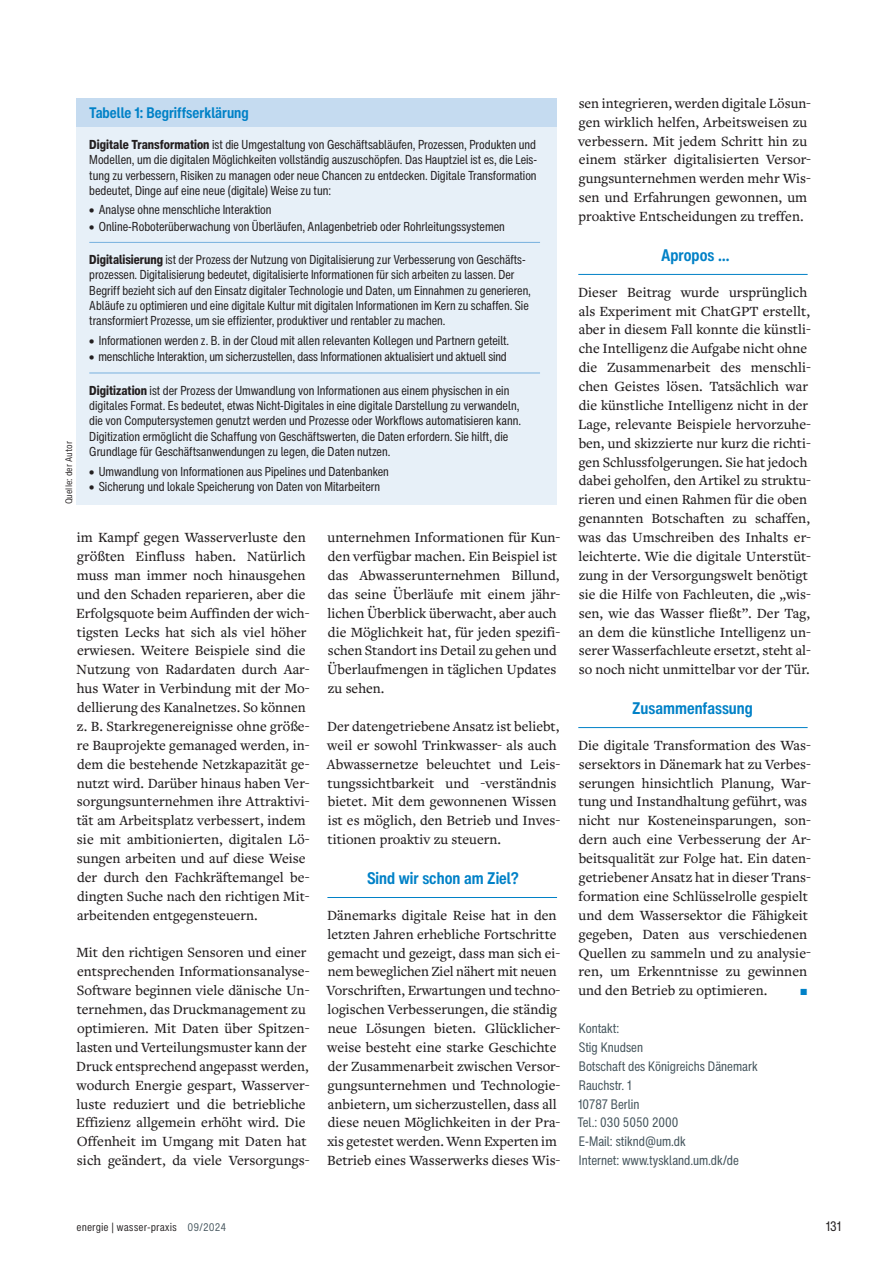
<style>
.page{position:relative;width:893px;height:1263px;background:#fff}
.page>*{position:absolute;margin:0;border:0;box-sizing:border-box;transform-origin:0 0}
.t1{font:700 condensed 16.5px "Helvetica Now Text";color:#0081c7}
.t2{font:700 condensed 15px "Helvetica Now Text";color:#0081c7}
.t3{font:500 14.7px/18.9px "Freight Text Pro";color:#231f20}
.t4{font:500 14.7px "Freight Text Pro";color:#0081c7}
.t5{font:condensed 13.5px/18.9px "Helvetica Now Text";color:#45555d}
.t6{font:condensed 13.5px "Helvetica Now Text";color:#231f20}
.t7{font:condensed 12.75px/15.3px "Helvetica Now Text";color:#231f20}
.t8{font:condensed 10.5px "Helvetica Now Micro";color:#231f20}
.t9{font:condensed 9px "Helvetica Now Micro";color:#231f20}
.s1{font-weight:800}
.s2{font-weight:900}
.s3{color:#45555d}
</style>
<div class="page">
<hr style="left:327px;top:897px;width:230px;height:1px;background:#0081c7">
<hr style="left:578px;top:274px;width:230px;height:1px;background:#0081c7">
<hr style="left:578px;top:727px;width:230px;height:1px;background:#0081c7">
<div style="left:77px;top:98px;width:480px;height:29px;background:#c5dbf0"></div>
<div style="left:77px;top:127px;width:480px;height:377px;background:#e7f0f8"></div>
<hr style="left:89px;top:242px;width:451px;height:1px;background:#77b0de">
<hr style="left:89px;top:373px;width:451px;height:1px;background:#77b0de">
<p class="t9" style="left:63px;top:504px;width:64px;rotate:-90deg">Quelle: der Autor</p>
<p class="t2" style="left:89px;top:102px;width:161px">Tabelle 1: Begriffserklärung</p>
<p class="t7" style="left:89px;top:137px;width:449px;text-align:justify"><span class="s1">Digitale Transformation</span> ist die Umgestaltung von Geschäftsabläufen, Prozessen, Produkten und Modellen, um die digitalen Möglichkeiten vollständig auszuschöpfen. Das Hauptziel ist es, die Leis&shy;tung zu verbessern, Risiken zu managen oder neue Chancen zu entdecken. Digitale Transformation bedeutet, Dinge auf eine neue (digitale) Weise zu tun:</p>
<p class="t7" style="left:89px;top:202px;width:184px"><span class="s2">•</span> Analyse ohne menschliche Interaktion</p>
<p class="t7" style="left:89px;top:218px;width:417px"><span class="s2">•</span> Online-Roboterüberwachung von Überläufen, Anlagenbetrieb oder Rohrleitungssystemen</p>
<p class="t7" style="left:89px;top:252px;width:443px"><span class="s1">Digitalisierung</span> ist der Prozess der Nutzung von Digitalisierung zur Verbesserung von Geschäfts&shy;prozessen. Digitalisierung bedeutet, digitalisierte Informationen für sich arbeiten zu lassen. Der Begriff bezieht sich auf den Einsatz digitaler Technologie und Daten, um Einnahmen zu generieren, Abläufe zu optimieren und eine digitale Kultur mit digitalen Informationen im Kern zu schaffen. Sie transformiert Prozesse, um sie effizienter, produktiver und rentabler zu machen.</p>
<p class="t7" style="left:89px;top:333px;width:421px"><span class="s2">•</span> Informationen werden z. B. in der Cloud mit allen relevanten Kollegen und Partnern geteilt.</p>
<p class="t7" style="left:89px;top:349px;width:419px"><span class="s2">•</span> menschliche Interaktion, um sicherzustellen, dass Informationen aktualisiert und aktuell sind</p>
<p class="t7" style="left:89px;top:382px;width:433px"><span class="s1">Digitization</span> ist der Prozess der Umwandlung von Informationen aus einem physischen in ein digitales Format. Es bedeutet, etwas Nicht-Digitales in eine digitale Darstellung zu verwandeln, die von Computersystemen genutzt werden und Prozesse oder Workflows automatisieren kann.<br>Digitization ermöglicht die Schaffung von Geschäftswerten, die Daten erfordern. Sie hilft, die Grundlage für Geschäftsanwendungen zu legen, die Daten nutzen.</p>
<p class="t7" style="left:89px;top:463px;width:301px"><span class="s2">•</span> Umwandlung von Informationen aus Pipelines und Datenbanken</p>
<p class="t7" style="left:89px;top:479px;width:292px"><span class="s2">•</span> Sicherung und lokale Speicherung von Daten von Mitarbeitern</p>
<p class="t3" style="left:76px;top:527px;width:235px">im Kampf gegen Wasserverluste den größten Einfluss haben. Natürlich muss man immer noch hinausgehen und den Schaden reparieren, aber die Erfolgsquote beim Auffinden der wich&shy;tigsten Lecks hat sich als viel höher erwiesen. Weitere Beispiele sind die Nutzung von Radardaten durch Aar&shy;hus Water in Verbindung mit der Mo&shy;dellierung des Kanalnetzes. So können z. B. Starkregenereignisse ohne größe&shy;re Bauprojekte gemanaged werden, in&shy;dem die bestehende Netzkapazität ge&shy;nutzt wird. Darüber hinaus haben Ver&shy;sorgungsunternehmen ihre Attraktivi&shy;tät am Arbeitsplatz verbessert, indem sie mit ambitionierten, digitalen Lö&shy;sungen arbeiten und auf diese Weise der durch den Fachkräftemangel be&shy;dingten Suche nach den richtigen Mit&shy;arbeitenden entgegensteuern.</p>
<p class="t3" style="left:76px;top:943px;width:235px">Mit den richtigen Sensoren und einer entsprechenden Informationsanalyse-Software beginnen viele dänische Un&shy;ternehmen, das Druckmanagement zu optimieren. Mit Daten über Spitzen&shy;lasten und Verteilungsmuster kann der Druck entsprechend angepasst werden, wodurch Energie gespart, Wasserver&shy;luste reduziert und die betriebliche Effizienz allgemein erhöht wird. Die Offenheit im Umgang mit Daten hat sich geändert, da viele Versorgungs-</p>
<p class="t3" style="left:327px;top:527px;width:235px">unternehmen Informationen für Kun&shy;den verfügbar machen. Ein Beispiel ist das Abwasserunternehmen Billund, das seine Überläufe mit einem jähr&shy;lichen Überblick überwacht, aber auch die Möglichkeit hat, für jeden spezifi&shy;schen Standort ins Detail zu gehen und Überlaufmengen in täglichen Updates zu sehen.</p>
<p class="t3" style="left:327px;top:716px;width:235px">Der datengetriebene Ansatz ist beliebt, weil er sowohl Trinkwasser- als auch Abwassernetze beleuchtet und Leis&shy;tungssichtbarkeit und -verständnis bietet. Mit dem gewonnenen Wissen ist es möglich, den Betrieb und Inves&shy;titionen proaktiv zu steuern.</p>
<p class="t1" style="left:367px;top:868px;width:154px">Sind wir schon am Ziel?</p>
<p class="t3" style="left:327px;top:905px;width:235px">Dänemarks digitale Reise hat in den letzten Jahren erhebliche Fortschritte gemacht und gezeigt, dass man sich ei&shy;nem beweglichen Ziel nähert mit neuen Vorschriften, Erwartungen und techno&shy;logischen Verbesserungen, die ständig neue Lösungen bieten. Glücklicher&shy;weise besteht eine starke Geschichte der Zusammenarbeit zwischen Versor&shy;gungsunternehmen und Technologie&shy;anbietern, um sicherzustellen, dass all diese neuen Möglichkeiten in der Pra&shy;xis getestet werden. Wenn Experten im Betrieb eines Wasserwerks dieses Wis-</p>
<p class="t3" style="left:578px;top:93px;width:234px">sen integrieren, werden digitale Lösun&shy;gen wirklich helfen, Arbeitsweisen zu verbessern. Mit jedem Schritt hin zu einem stärker digitalisierten Versor&shy;gungsunternehmen werden mehr Wis&shy;sen und Erfahrungen gewonnen, um proaktive Entscheidungen zu treffen.</p>
<p class="t1" style="left:661px;top:245px;width:70px">Apropos …</p>
<p class="t3" style="left:578px;top:282px;width:234px">Dieser Beitrag wurde ursprünglich als Experiment mit ChatGPT erstellt, aber in diesem Fall konnte die künstli&shy;che Intelligenz die Aufgabe nicht ohne die Zusammenarbeit des menschli&shy;chen Geistes lösen. Tatsächlich war die künstliche Intelligenz nicht in der Lage, relevante Beispiele hervorzuhe&shy;ben, und skizzierte nur kurz die richti&shy;gen Schlussfolgerungen. Sie hat jedoch dabei geholfen, den Artikel zu struktu&shy;rieren und einen Rahmen für die oben genannten Botschaften zu schaffen, was das Umschreiben des Inhalts er&shy;leichterte. Wie die digitale Unterstüt&shy;zung in der Versorgungswelt benötigt sie die Hilfe von Fachleuten, die „wis&shy;sen, wie das Wasser fließt”. Der Tag, an dem die künstliche Intelligenz un&shy;serer Wasserfachleute ersetzt, steht al&shy;so noch nicht unmittelbar vor der Tür.</p>
<p class="t1" style="left:632px;top:698px;width:122px">Zusammenfassung</p>
<p class="t3" style="left:578px;top:735px;width:234px">Die digitale Transformation des Was&shy;sersektors in Dänemark hat zu Verbes&shy;serungen hinsichtlich Planung, War&shy;tung und Instandhaltung geführt, was nicht nur Kosteneinsparungen, son&shy;dern auch eine Verbesserung der Ar&shy;beitsqualität zur Folge hat. Ein daten&shy;getriebener Ansatz hat in dieser Trans&shy;formation eine Schlüsselrolle gespielt und dem Wassersektor die Fähigkeit gegeben, Daten aus verschiedenen Quellen zu sammeln und zu analysie&shy;ren, um Erkenntnisse zu gewinnen und den Betrieb zu optimieren.</p>
<p class="t4" style="left:800px;top:981px;width:9px">P</p>
<p class="t5" style="left:577px;top:1019px;width:182px">Kontakt:<br>Stig Knudsen<br>Botschaft des Königreichs Dänemark<br>Rauchstr. 1<br>10787 Berlin<br>Tel.: 030 5050 2000<br>E-Mail: stiknd@um.dk<br>Internet: www.tyskland.um.dk/de</p>
<p class="t8" style="left:77px;top:1220px;width:151px">energie | wasser-praxis <span class="s3">09/2024</span></p>
<p class="t6" style="left:826px;top:1217px;width:17px">131</p>
</div>
